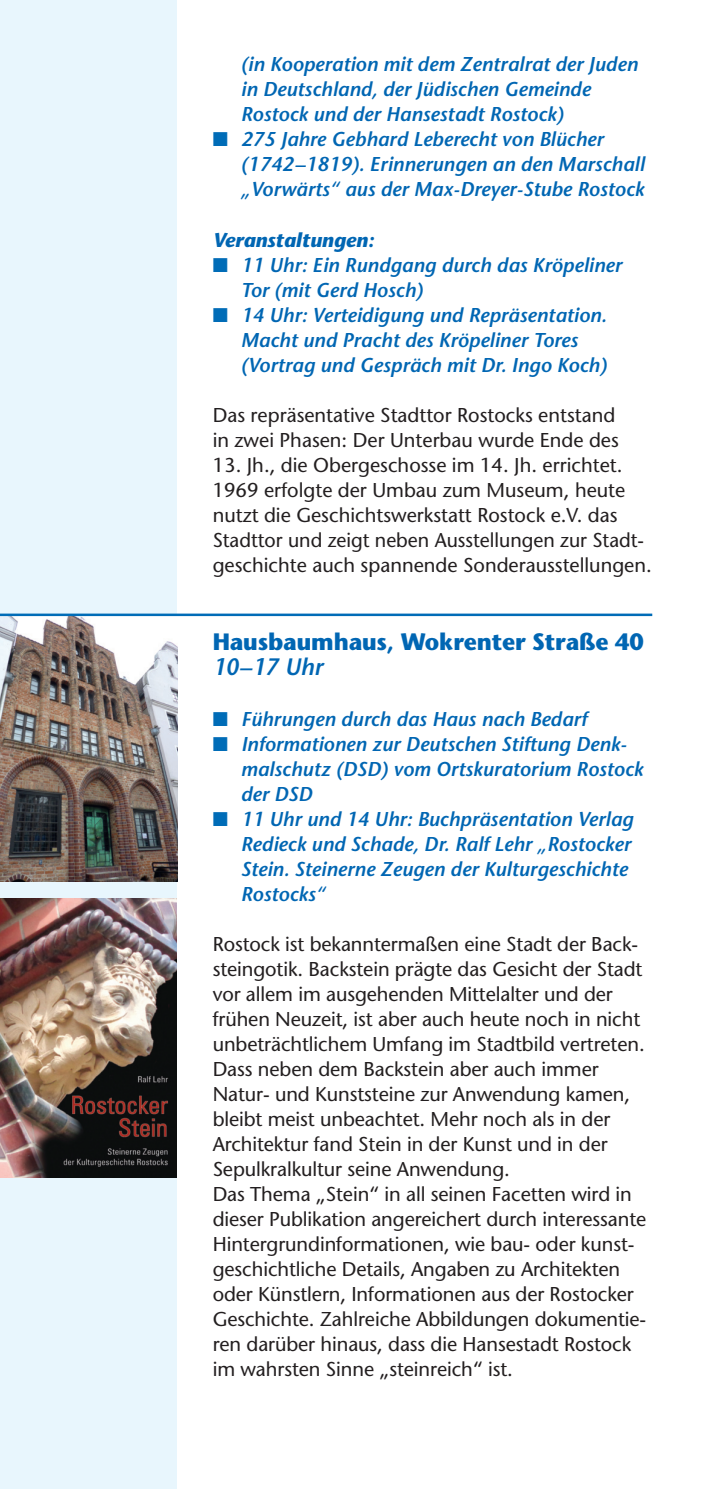
<style>
.page{position:relative;width:709px;height:1489px;background:#fff}
.page>*{position:absolute;margin:0;border:0;box-sizing:border-box;transform-origin:0 0}
.t1{font:700 23.75px "Stone Sans";letter-spacing:-.005em;color:#0166b3;scale:.96 1}
.t2{font:italic 600 23.75px "Stone Sans";letter-spacing:-.025em;color:#0166b3}
.t3{font:20px/25px "Stone Sans";letter-spacing:-.005em;color:#231f20}
.t4{font:italic 600 20px/25px "Stone Sans";color:#0166b3}
.t5{font:italic 700 20px "Stone Sans";color:#0166b3}
.s1{color:#006cb7}
</style>
<div class="page">
<div style="left:0;top:0;width:177px;height:1488px;background:#e8f6fd"></div>
<hr style="left:708px;top:0;width:1px;height:1488px;background:#e8f6fd">
<img style="left:0;top:616px;width:177px;height:265px">
<img style="left:0;top:898px;width:177px;height:279px">
<hr style="left:0;top:613px;width:652px;height:3px;background:#006cb7">
<img style="left:708px;top:59px;width:1px;height:147px">
<img style="left:708px;top:631px;width:1px;height:159px">
<img style="left:708px;top:1206px;width:1px;height:282px">
<p class="t4" style="left:241px;top:54px;width:398px">(in Kooperation mit dem Zentralrat der Juden in Deutschland, der Jüdischen Gemeinde<br>Rostock und der Hansestadt Rostock)</p>
<p class="t4" style="left:241px;top:129px;width:405px;text-indent:-28px"><span class="s1">■</span> 275 Jahre Gebhard Leberecht von Blücher (1742–1819). Erinnerungen an den Marschall „Vorwärts“ aus der Max-Dreyer-Stube Rostock</p>
<p class="t5" style="left:213px;top:232px;width:163px">Veranstaltungen:</p>
<p class="t4" style="left:241px;top:254px;width:382px;text-indent:-28px"><span class="s1">■</span> 11 Uhr: Ein Rundgang durch das Kröpeliner<br>Tor (mit Gerd Hosch)</p>
<p class="t4" style="left:241px;top:304px;width:367px;text-indent:-28px"><span class="s1">■</span> 14 Uhr: Verteidigung und Repräsentation.<br>Macht und Pracht des Kröpeliner Tores (Vortrag und Gespräch mit Dr. Ingo Koch)</p>
<p class="t3" style="left:213px;top:404px;width:407px">Das repräsentative Stadttor Rostocks entstand in zwei Phasen: Der Unterbau wurde Ende des</p>
<p class="t3" style="left:213px;top:454px;width:440px">13. Jh., die Obergeschosse im 14. Jh. errichtet.<br>1969 erfolgte der Umbau zum Museum, heute nutzt die Geschichtswerkstatt Rostock e.V. das Stadttor und zeigt neben Ausstellungen zur Stadt&shy;geschichte auch spannende Sonderausstellungen.</p>
<p class="t1" style="left:213px;top:633px;width:450px">Hausbaumhaus, Wokrenter Straße 40</p>
<p class="t2" style="left:213px;top:658px;width:112px">10–17 Uhr</p>
<p class="t4" style="left:213px;top:708px;width:375px"><span class="s1">■</span> Führungen durch das Haus nach Bedarf</p>
<p class="t4" style="left:241px;top:733px;width:404px;text-indent:-28px"><span class="s1">■</span> Informationen zur Deutschen Stiftung Denk&shy;malschutz (DSD) vom Ortskuratorium Rostock der DSD</p>
<p class="t4" style="left:241px;top:808px;width:394px;text-indent:-28px"><span class="s1">■</span> 11 Uhr und 14 Uhr: Buchpräsentation Verlag Redieck und Schade, Dr. Ralf Lehr „Rostocker Stein. Steinerne Zeugen der Kulturgeschichte Rostocks“</p>
<p class="t3" style="left:213px;top:933px;width:435px">Rostock ist bekanntermaßen eine Stadt der Back&shy;steingotik. Backstein prägte das Gesicht der Stadt vor allem im ausgehenden Mittelalter und der frühen Neuzeit, ist aber auch heute noch in nicht unbeträchtlichem Umfang im Stadtbild vertreten.<br>Dass neben dem Backstein aber auch immer Natur- und Kunststeine zur Anwendung kamen, bleibt meist unbeachtet. Mehr noch als in der Architektur fand Stein in der Kunst und in der Sepulkralkultur seine Anwendung.<br>Das Thema „Stein“ in all seinen Facetten wird in dieser Publikation angereichert durch interessante Hintergrundinforma tionen, wie bau- oder kunst&shy;geschichtliche Details, Angaben zu Architekten oder Künstlern, Informa tio nen aus der Rostocker Geschichte. Zahlreiche Abbildungen dokumentie&shy;ren darüber hinaus, dass die Hansestadt Rostock im wahrsten Sinne „steinreich“ ist.</p>
</div>
